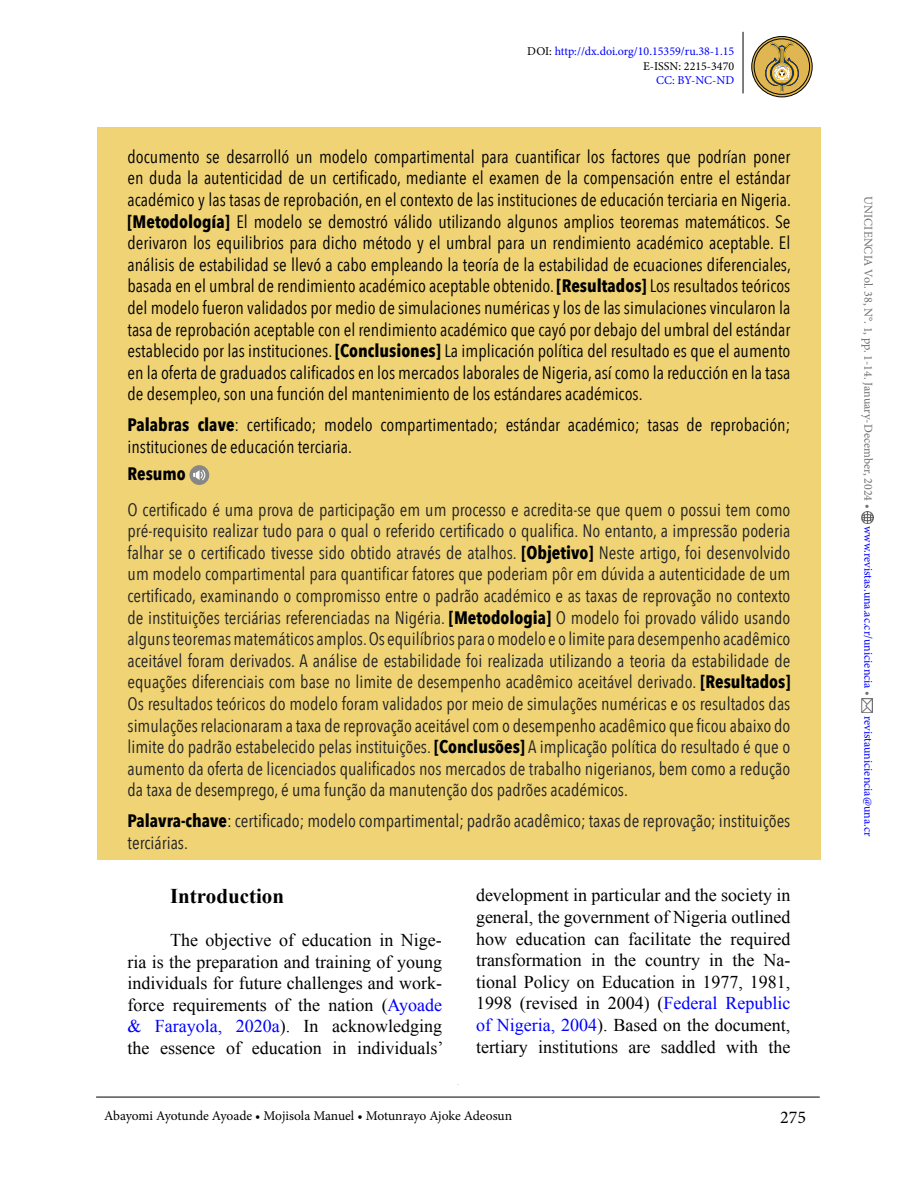
<style>
.page{position:relative;width:918px;height:1188px;background:#fff}
.page>*{position:absolute;margin:0;border:0;box-sizing:border-box;transform-origin:0 0}
.subtitulo_01{font:700 21px "Times New Roman";color:#000}
.resumen{font:18px/21.6px "Avenir Next Condensed";color:#202124;text-align:justify}
.resumen-2{font:18px/21.6px "Avenir Next Condensed";color:#000;text-align:justify}
.texto_general{font:18px/21.6px "Times New Roman";color:#000;text-align:justify}
.resumen-3{font:700 18px "Avenir Next Condensed";color:#000}
.t1{font:18px "Minion Pro";color:#000}
.t2{font:13.5px "Minion Pro";letter-spacing:-.005em;color:#000}
.t3{font:12px/14.4px "Minion Pro";color:#00f;text-align:right}
.t4{font:12px "Minion Pro";color:#706f6f}
.s1{color:#000}
.s2{font-weight:700}
.s3{font-weight:700;color:#000}
.s4{color:#00f}
.s5{color:#706f6f}
</style>
<div class="page">
<hr style="left:743px;top:32px;width:1px;height:61px;background:#000">
<svg style="left:862px;top:511px;width:12px;height:12px"></svg>
<img style="left:862px;top:699px;width:10px;height:14px">
<hr style="left:96px;top:1097px;width:724px;height:1px;background:#000">
<svg style="left:752px;top:37px;width:60px;height:60px"></svg>
<div style="left:754px;top:39px;width:56px;height:56px;border:1px solid #000;border-radius:50%"></div>
<div style="left:751px;top:36px;width:62px;height:61px;border:1px solid #000;border-radius:50%"></div>
<svg style="left:765px;top:42px;width:34px;height:50px;background:#bb9e53"></svg>
<div style="left:97px;top:128px;width:724px;height:732px;background:#efd375"></div>
<div style="left:189px;top:465px;width:20px;height:20px;background:#878787;border-radius:50%"></div>
<svg style="left:193px;top:470px;width:12px;height:10px"></svg>
<p class="t3" style="left:527px;top:45px;width:208px"><span class="s1">DOI:</span> http://dx.doi.org/10.15359/ru.38-1.15<br><span class="s1">E-ISSN: 2215-3470</span></p>
<p class="t3" style="left:656px;top:73px;width:80px">CC: BY-NC-ND</p>
<p class="resumen-2" style="left:128px;top:145px;width:665px">documento se desarrolló un modelo compartimental para cuantificar los factores que podrían poner en duda la autenticidad de un certificado, mediante el examen de la compensación entre el estándar académico y las tasas de reprobación, en el contexto de las instituciones de educación terciaria en Nigeria. <span class="s2">[Metodología]</span> El modelo se demostró válido utilizando algunos amplios teoremas matemáticos. Se derivaron los equilibrios para dicho método y el umbral para un rendimiento académico aceptable. El análisis de estabilidad se llevó a cabo empleando la teoría de la estabilidad de ecuaciones diferenciales, basada en el umbral de rendimiento académico aceptable obtenido. <span class="s2">[Resultados]</span> Los resultados teóricos del modelo fueron validados por medio de simulaciones numéricas y los de las simulaciones vincularon la tasa de reprobación aceptable con el rendimiento académico que cayó por debajo del umbral del estándar establecido por las instituciones. <span class="s2">[Conclusiones]</span> La implicación política del resultado es que el aumento en la oferta de graduados calificados en los mercados laborales de Nigeria, así como la reducción en la tasa de desempleo, son una función del mantenimiento de los estándares académicos.</p>
<p class="resumen-2" style="left:128px;top:413px;width:664px"><span class="s2">Palabras clave</span>: certificado; modelo compartimentado; estándar académico; tasas de reprobación; instituciones de educación terciaria.</p>
<p class="resumen-3" style="left:128px;top:463px;width:60px">Resumo</p>
<p class="resumen" style="left:128px;top:498px;width:664px">O certificado é uma prova de participação em um processo e acredita-se que quem o possui tem como pré-requisito realizar tudo para o qual o referido certificado o qualifica. No entanto, a impressão poderia falhar se o certificado tivesse sido obtido através de atalhos. <span class="s3">[Objetivo]</span> Neste artigo, foi desenvolvido um modelo compartimental para quantificar fatores que poderiam pôr em dúvida a autenticidade de um certificado, examinando o compromisso entre o padrão académico e as taxas de reprovação no contexto de instituições terciárias referenciadas na Nigéria. <span class="s3">[Metodologia]</span> O modelo foi provado válido usando alguns teoremas matemáticos amplos. Os equilíbrios para o modelo e o limite para desempenho acadêmico aceitável foram derivados. A análise de estabilidade foi realizada utilizando a teoria da estabilidade de equações diferenciais com base no limite de desempenho acadêmico aceitável derivado. <span class="s3">[Resultados] </span>Os resultados teóricos do modelo foram validados por meio de simulações numéricas e os resultados das simulações relacionaram a taxa de reprovação aceitável com o desempenho acadêmico que ficou abaixo do limite do padrão estabelecido pelas instituições. <span class="s3">[Conclusões]</span> A implicação política do resultado é que o aumento da oferta de licenciados qualificados nos mercados de trabalho nigerianos, bem como a redução da taxa de desemprego, é uma função da manutenção dos padrões académicos.</p>
<p class="resumen" style="left:128px;top:809px;width:664px"><span class="s3">Palavra-chave</span><span class="s1">:</span> certificado; modelo compartimental; padrão acadêmico; taxas de reprovação; instituições terciárias.</p>
<p class="subtitulo_01" style="left:170px;top:882px;width:115px">Introduction</p>
<p class="texto_general" style="left:128px;top:929px;width:317px;text-indent:43px">The objective of education in Nige&shy;ria is the preparation and training of young individuals for future challenges and work&shy;force requirements of the nation (<span class="s4">Ayoade &amp; Farayola, 2020a</span>). In acknowledging the essence of education in individuals’</p>
<p class="texto_general" style="left:476px;top:884px;width:316px">development in particular and the society in general, the government of Nigeria outlined how education can facilitate the required transformation in the country in the Na&shy;tional Policy on Education in 1977, 1981, 1998 (revised in 2004) (<span class="s4">Federal Republic of Nigeria, 2004</span>). Based on the document, tertiary institutions are saddled with the</p>
<p class="t2" style="left:104px;top:1106px;width:409px">Abayomi Ayotunde Ayoade • Mojisola Manuel • Motunrayo Ajoke Adeosun</p>
<p class="t1" style="left:780px;top:1105px;width:27px">275</p>
<p class="t4" style="left:876px;top:196px;width:314px;rotate:90deg">UNICIENCIA Vol. 38, N°. 1, pp. 1-14. January-December, 2024 •</p>
<p class="t3" style="left:876px;top:526px;width:172px;rotate:90deg">www.revistas.una.ac.cr/uniciencia <span class="s5">•</span></p>
<p class="t3" style="left:876px;top:716px;width:122px;rotate:90deg">revistauniciencia@una.cr</p>
</div>
